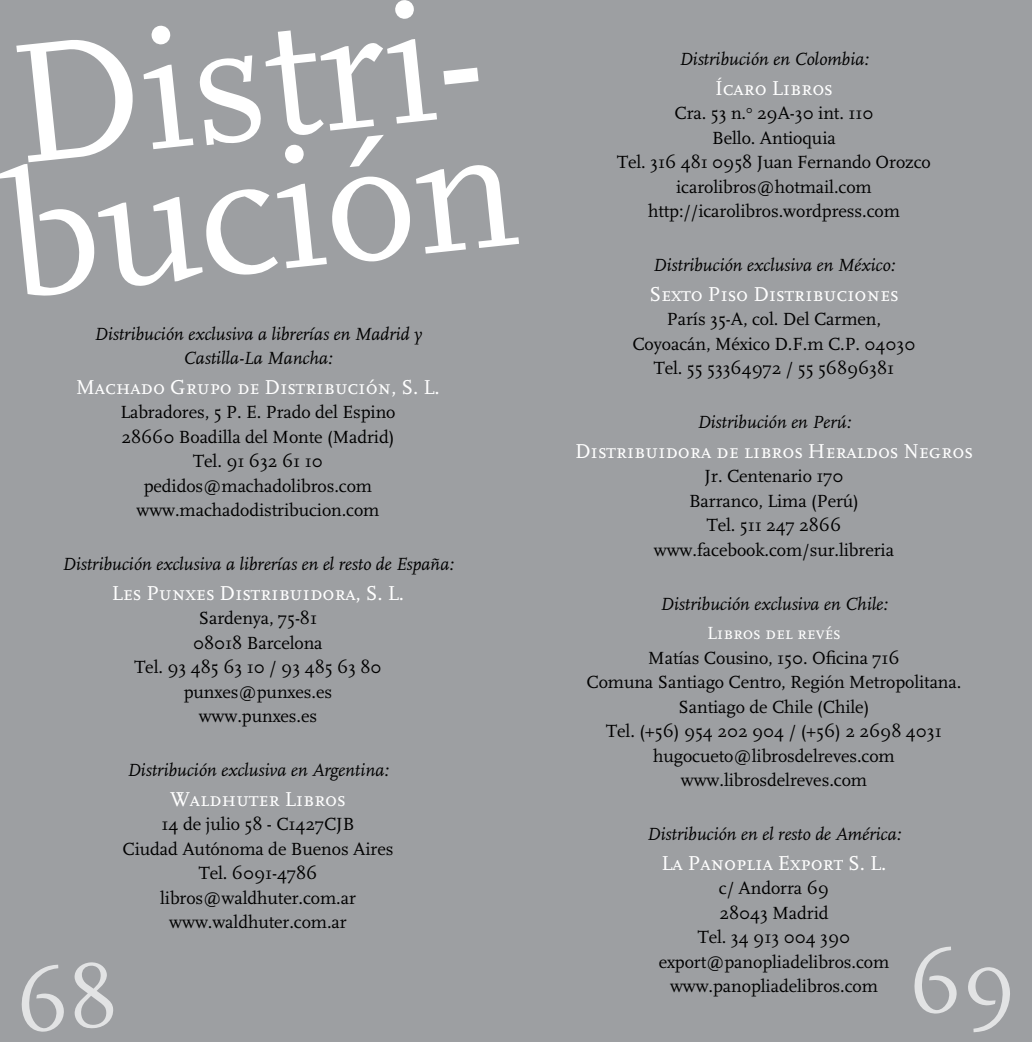
<style>
.page{position:relative;width:1032px;height:1042px;background:#9d9fa2}
.page>*{position:absolute;margin:0;border:0;box-sizing:border-box;transform-origin:0 0}
.t1{font:177.62px/132.3px "FF Scala";color:#fff}
.t2{font:21px "FF Scala Caps";letter-spacing:-.005em;color:#fff}
.t3{font:18.38px/24.5px "FF Scala";letter-spacing:-.005em;color:#000;text-align:center}
.t4{font:italic 18.38px/24.5px "FF Scala";letter-spacing:-.005em;color:#000;text-align:center}
.t5{font:18.38px "FF Scala Caps";letter-spacing:-.005em;color:#fff}
</style>
<div class="page">
<h1 class="t1" style="left:-15px;top:46px;width:536px;rotate:-6deg">Distri&shy;bución</h1>
<p class="t4" style="left:94px;top:322px;width:329px">Distribución exclusiva a librerías en Madrid y<br>Castilla-La Mancha:</p>
<p class="t2" style="left:76px;top:376px;width:365px">Machado Grupo de Distribución, S. L.</p>
<p class="t3" style="left:120px;top:400px;width:277px">Labradores, 5 P. E. Prado del Espino<br>28660 Boadilla del Monte (Madrid)<br>Tel. 91 632 61 10 pedidos@machadolibros.com www.machadodistribucion.com</p>
<p class="t4" style="left:62px;top:553px;width:393px">Distribución exclusiva a librerías en el resto de España:</p>
<p class="t2" style="left:112px;top:581px;width:294px">Les Punxes Distribuidora, S. L.</p>
<p class="t3" style="left:134px;top:606px;width:249px">Sardenya, 75-81<br>08018 Barcelona<br>Tel. 93 485 63 10 / 93 485 63 80 punxes@punxes.es www.punxes.es</p>
<p class="t4" style="left:127px;top:758px;width:263px">Distribución exclusiva en Argentina:</p>
<p class="t2" style="left:170px;top:787px;width:177px">Waldhuter Libros</p>
<p class="t3" style="left:123px;top:812px;width:272px">14 de julio 58 - C1427CJB<br>Ciudad Autónoma de Buenos Aires<br>Tel. 6091-4786 libros@waldhuter.com.ar www.waldhuter.com.ar</p>
<p class="t4" style="left:679px;top:48px;width:191px">Distribución en Colombia:</p>
<p class="t2" style="left:715px;top:77px;width:119px">Ícaro Libros</p>
<p class="t3" style="left:617px;top:101px;width:315px">Cra. 53 n.<sup>0</sup> 29A-30 int. 110<br>Bello. Antioquia<br>Tel. 316 481 0958 Juan Fernando Orozco icarolibros@hotmail.com http://icarolibros.wordpress.com</p>
<p class="t4" style="left:653px;top:254px;width:244px">Distribución exclusiva en México:</p>
<p class="t2" style="left:649px;top:282px;width:251px">Sexto Piso Distribuciones</p>
<p class="t3" style="left:632px;top:307px;width:284px">París 35-A, col. Del Carmen,<br>Coyoacán, México D.F.m C.P. 04030<br>Tel. 55 53364972 / 55 56896381</p>
<p class="t4" style="left:697px;top:411px;width:155px">Distribución en Perú:</p>
<p class="t2" style="left:575px;top:439px;width:399px">Distribuidora de libros Heraldos Negros</p>
<p class="t3" style="left:654px;top:464px;width:242px">Jr. Centenario 170<br>Barranco, Lima (Perú)<br>Tel. 511 247 2866 www.facebook.com/sur.libreria</p>
<p class="t4" style="left:660px;top:592px;width:229px">Distribución exclusiva en Chile:</p>
<p class="t5" style="left:707px;top:623px;width:135px">Libros del revés</p>
<p class="t3" style="left:586px;top:646px;width:376px">Matías Cousino, 150. Oficina 716<br>Comuna Santiago Centro, Región Metropolitana.<br>Santiago de Chile (Chile)<br>Tel. (+56) 954 202 904 / (+56) 2 2698 4031 hugocueto@librosdelreves.com www.librosdelreves.com</p>
<p class="t4" style="left:647px;top:822px;width:256px">Distribución en el resto de América:</p>
<p class="t2" style="left:661px;top:851px;width:226px">La Panoplia Export S. L.</p>
<p class="t3" style="left:659px;top:876px;width:232px">c/ Andorra 69<br>28043 Madrid<br>Tel. 34 913 004 390 export@panopliadelibros.com www.panopliadelibros.com</p>
</div>
